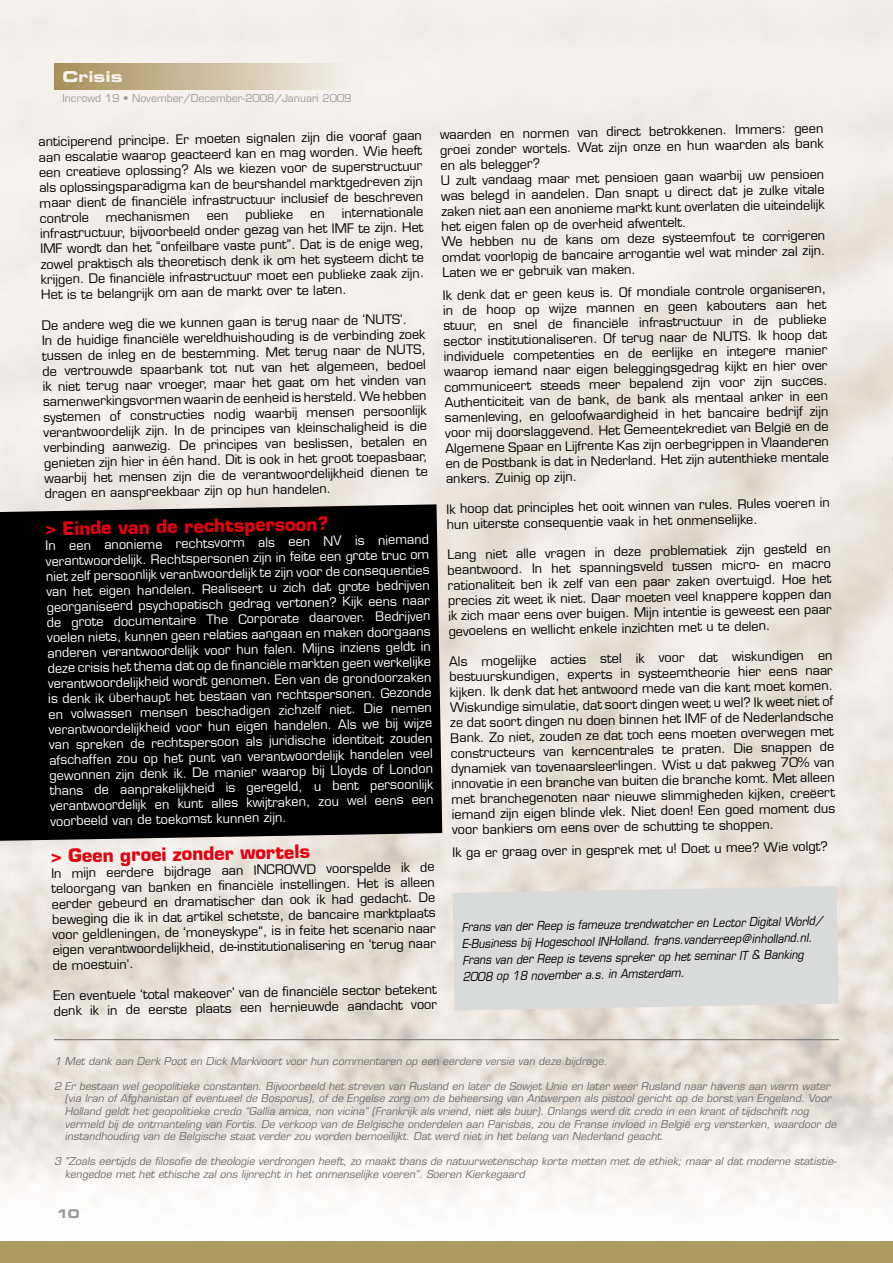
<style>
.page{position:relative;width:893px;height:1263px;background:#fff}
.page>*{position:absolute;margin:0;border:0;box-sizing:border-box;transform-origin:0 0}
.t1{font:700 18px "Eurostile";color:#e3000f}
.t2{font:15px "Eurostile Bold Extended Two";color:#fff}
.t3{font:12.75px/15.3px "Eurostile";color:#000;text-align:justify}
.t4{font:12.75px/15.3px "Eurostile";color:#fff;text-align:justify}
.t5{font:italic 12px/16.5px "Eurostile";color:#000;scale:.9 1}
.t6{font:12px "Eurostile Bold Extended Two";color:#9c9c9c}
.t7{font:italic 10.5px/12.6px "Eurostile";color:#6f6f6f}
.t8{font:10.5px "Eurostile";color:#9c9c9c}
</style>
<div class="page">
<img style="left:0;top:0;width:893px;height:1242px">
<div style="left:0;top:504px;width:442px;height:337px;background:#000"></div>
<div style="left:54px;top:64px;width:298px;height:25px;background:linear-gradient(to right,#a68e58,#f4eeea)"></div>
<div style="left:0;top:1242px;width:893px;height:21px;background:#ae9a63"></div>
<hr style="left:54px;top:1039px;width:785px;height:1px;background:#6f6f6f">
<div style="left:453px;top:886px;width:386px;height:124px;background:#d9dada"></div>
<svg style="left:888px;top:221px;width:5px;height:354px;background:#ede6df"></svg>
<div style="left:854px;top:0;width:39px;height:221px;background:#f2ebe6"></div>
<svg style="left:207px;top:213px;width:21px;height:7px"></svg>
<svg style="left:311px;top:211px;width:13px;height:7px"></svg>
<p class="t2" style="left:63px;top:66px;width:62px">Crisis</p>
<p class="t8" style="left:63px;top:92px;width:290px">Incrowd 19 • November/December-2008/Januari 2009</p>
<p class="t3" style="left:38px;top:134px;width:385px;rotate:-1deg">anticiperend principe. Er moeten signalen zijn die vooraf gaan aan escalatie waarop geacteerd kan en mag worden. Wie heeft een creatieve oplossing? Als we kiezen voor de superstructuur als oplossingsparadigma kan de beurshandel marktgedreven zijn maar dient de fi nanciële infrastructuur inclusief de beschreven controle</p>
<p class="t3" style="left:440px;top:127px;width:385px;text-align:left;rotate:-1deg">waarden en normen van direct betrokkenen. Immers: geen groei zonder wortels. Wat zijn onze en hun waarden als bank en als belegger?<br>U zult vandaag maar met pensioen gaan waarbij uw pensioen was belegd in aandelen. Dan snapt u direct dat je zulke vitale zaken niet aan een anonieme markt kunt overlaten die uiteindelijk het eigen falen op de overheid afwentelt.<br>We hebben nu de kans om deze systeemfout te corrigeren omdat voorlopig de bancaire arrogantie wel wat minder zal zijn.<br>Laten we er gebruik van maken.</p>
<p class="t3" style="left:443px;top:288px;width:385px;rotate:-1deg">Ik denk dat er geen keus is. Of mondiale controle organiseren, in de hoop op wijze mannen en geen kabouters aan het stuur, en snel de fi nanciële infrastructuur in de publieke sector institutionaliseren. Of terug naar de NUTS. Ik hoop dat individuele competenties en de eerlijke en integere manier waarop iemand naar eigen beleggingsgedrag kijkt en hier over communiceert steeds meer bepalend zijn voor zijn succes.<br>Authenticiteit van de bank, de bank als mentaal anker in een samenleving, en geloofwaardigheid in het bancaire bedrijf zijn voor mij doorslaggevend. Het Gemeentekrediet van België en de Algemene Spaar en Lijfrente Kas zijn oerbegrippen in Vlaanderen en de Postbank is dat in Nederland. Het zijn autenthieke mentale ankers. Zuinig op zijn.</p>
<p class="t3" style="left:446px;top:501px;width:385px;rotate:-1deg">Ik hoop dat principles het ooit winnen van rules. Rules voeren in hun uiterste consequentie vaak in het onmenselijke.</p>
<p class="t3" style="left:447px;top:547px;width:385px;rotate:-1deg">Lang niet alle vragen in deze problematiek zijn gesteld en beantwoord. In het spanningsveld tussen micro- en macro rationaliteit ben ik zelf van een paar zaken overtuigd. Hoe het precies zit weet ik niet. Daar moeten veel knappere koppen dan ik zich maar eens over buigen. Mijn intentie is geweest een paar gevoelens en wellicht enkele inzichten met u te delen.</p>
<p class="t3" style="left:449px;top:654px;width:385px;rotate:-1deg">Als mogelijke acties stel ik voor dat wiskundigen en bestuurskundigen, experts in systeemtheorie hier eens naar kijken. Ik denk dat het antwoord mede van die kant moet komen.<br>Wiskundige simulatie, dat soort dingen weet u wel? Ik weet niet of ze dat soort dingen nu doen binnen het IMF of de Nederlandsche Bank. Zo niet, zouden ze dat toch eens moeten overwegen met constructeurs van kerncentrales te praten. Die snappen de dynamiek van tovenaarsleerlingen. Wist u dat pakweg 70% van innovatie in een branche van buiten die branche komt. Met alleen met branchegenoten naar nieuwe slimmigheden kijken, creëert iemand zijn eigen blinde vlek. Niet doen! Een goed moment dus voor bankiers om eens over de schutting te shoppen.</p>
<p class="t3" style="left:452px;top:845px;width:377px;rotate:-1deg">Ik ga er graag over in gesprek met u! Doet u mee? Wie volgt?</p>
<p class="t3" style="left:40px;top:211px;width:385px;text-indent:302px;rotate:-1deg">internationale infrastructuur, bijvoorbeeld onder gezag van het IMF te zijn. Het IMF wordt dan het “onfeilbare vaste punt”. Dat is de enige weg, zowel praktisch als theoretisch denk ik om het systeem dicht te krijgen. De fi nanciële infrastructuur moet een publieke zaak zijn.<br>Het is te belangrijk om aan de markt over te laten.</p>
<p class="t3" style="left:42px;top:318px;width:385px;text-align:left;rotate:-1deg">De andere weg die we kunnen gaan is terug naar de ‘NUTS’.<br>In de huidige fi nanciële wereldhuishouding is de verbinding zoek tussen de inleg en de bestemming. Met terug naar de NUTS, de vertrouwde spaarbank tot nut van het algemeen, bedoel ik niet terug naar vroeger, maar het gaat om het vinden van samenwerkingsvormen waarin de eenheid is hersteld. We hebben systemen of constructies nodig waarbij mensen persoonlijk verantwoordelijk zijn. In de principes van kleinschaligheid is die verbinding aanwezig. De principes van beslissen, betalen en genieten zijn hier in één hand. Dit is ook in het groot toepasbaar, waarbij het mensen zijn die de verantwoordelijkheid dienen te dragen en aanspreekbaar zijn op hun handelen.</p>
<h1 class="t1" style="left:45px;top:517px;width:285px;rotate:-1deg">&gt; Einde van de rechtspersoon?</h1>
<p class="t4" style="left:45px;top:538px;width:385px;rotate:-1deg">In een anonieme rechtsvorm als een NV is niemand verantwoordelijk. Rechtspersonen zijn in feite een grote truc om niet zelf persoonlijk verantwoordelijk te zijn voor de consequenties van het eigen handelen. Realiseert u zich dat grote bedrijven georganiseerd psychopatisch gedrag vertonen? Kijk eens naar de grote documentaire The Corporate daarover. Bedrijven voelen niets, kunnen geen relaties aangaan en maken doorgaans anderen verantwoordelijk voor hun falen. Mijns inziens geldt in deze crisis het thema dat op de fi nanciële markten geen werkelijke verantwoordelijkheid wordt genomen. Een van de grondoorzaken is denk ik überhaupt het bestaan van rechtspersonen. Gezonde en volwassen mensen beschadigen zichzelf niet. Die nemen verantwoordelijkheid voor hun eigen handelen. Als we bij wijze van spreken de rechtspersoon als juridische identiteit zouden afschaffen zou op het punt van verantwoordelijk handelen veel gewonnen zijn denk ik. De manier waarop bij Lloyds of London thans de aanprakelijkheid is geregeld, u bent persoonlijk verantwoordelijk en kunt alles kwijtraken, zou wel eens een voorbeeld van de toekomst kunnen zijn.</p>
<h1 class="t1" style="left:51px;top:845px;width:261px;rotate:-1deg">&gt; Geen groei zonder wortels</h1>
<p class="t3" style="left:51px;top:866px;width:385px;rotate:-1deg">In mijn eerdere bijdrage aan INCROWD voorspelde ik de teloorgang van banken en fi nanciële instellingen. Het is alleen eerder gebeurd en dramatischer dan ook ik had gedacht. De beweging die ik in dat artikel schetste, de bancaire marktplaats voor geldleningen, de ‘moneyskype”, is in feite het scenario naar eigen verantwoordelijkheid, de-institutionalisering en ‘terug naar de moestuin’.</p>
<p class="t3" style="left:53px;top:988px;width:385px;rotate:-1deg">Een eventuele ‘total makeover’ van de fi nanciële sector betekent denk ik in de eerste plaats een hernieuwde aandacht voor</p>
<p class="t3" style="left:106px;top:209px;width:85px;rotate:-1deg">mechanismen</p>
<p class="t3" style="left:245px;top:207px;width:49px;rotate:-1deg">publieke</p>
<p class="t5" style="left:462px;top:919px;width:403px;rotate:-1deg">Frans van der Reep is fameuze trendwatcher en Lector Digital World/ E-Business bij Hogeschool INHolland. frans.vanderreep@inholland.nl.<br>Frans van der Reep is tevens spreker op het seminar IT &amp; Banking 2008 op 18 november a.s. in Amsterdam.</p>
<p class="t7" style="left:54px;top:1054px;width:557px">1 Met dank aan Derk Poot en Dick Markvoort voor hun commentaren op een eerdere versie van deze bijdrage.</p>
<p class="t7" style="left:65px;top:1080px;width:776px;text-indent:-11px">2 Er bestaan wel geopolitieke constanten. Bijvoorbeeld het streven van Rusland en later de Sowjet Unie en later weer Rusland naar havens aan warm water (via Iran of Afghanistan of eventueel de Bosporus), of de Engelse zorg om de beheersing van Antwerpen als pistool gericht op de borst van Engeland. Voor Holland geldt het geopolitieke credo “Gallia amica, non vicina” (Frankrijk als vriend, niet als buur). Onlangs werd dit credo in een krant of tijdschrift nog vermeld bij de ontmanteling van Fortis. De verkoop van de Belgische onderdelen aan Parisbas, zou de Franse invloed in België erg versterken, waardoor de instandhouding van de Belgische staat verder zou worden bemoeilijkt. Dat werd niet in het belang van Nederland geacht.</p>
<p class="t7" style="left:65px;top:1155px;width:775px;text-indent:-11px">3 “Zoals eertijds de filosofie de theologie verdrongen heeft, zo maakt thans de natuurwetenschap korte metten met de ethiek; maar al dat moderne statistie&shy;kengedoe met het ethische zal ons lijnrecht in het onmenselijke voeren”. Soeren Kierkegaard</p>
<p class="t6" style="left:56px;top:1205px;width:25px">10</p>
</div>
